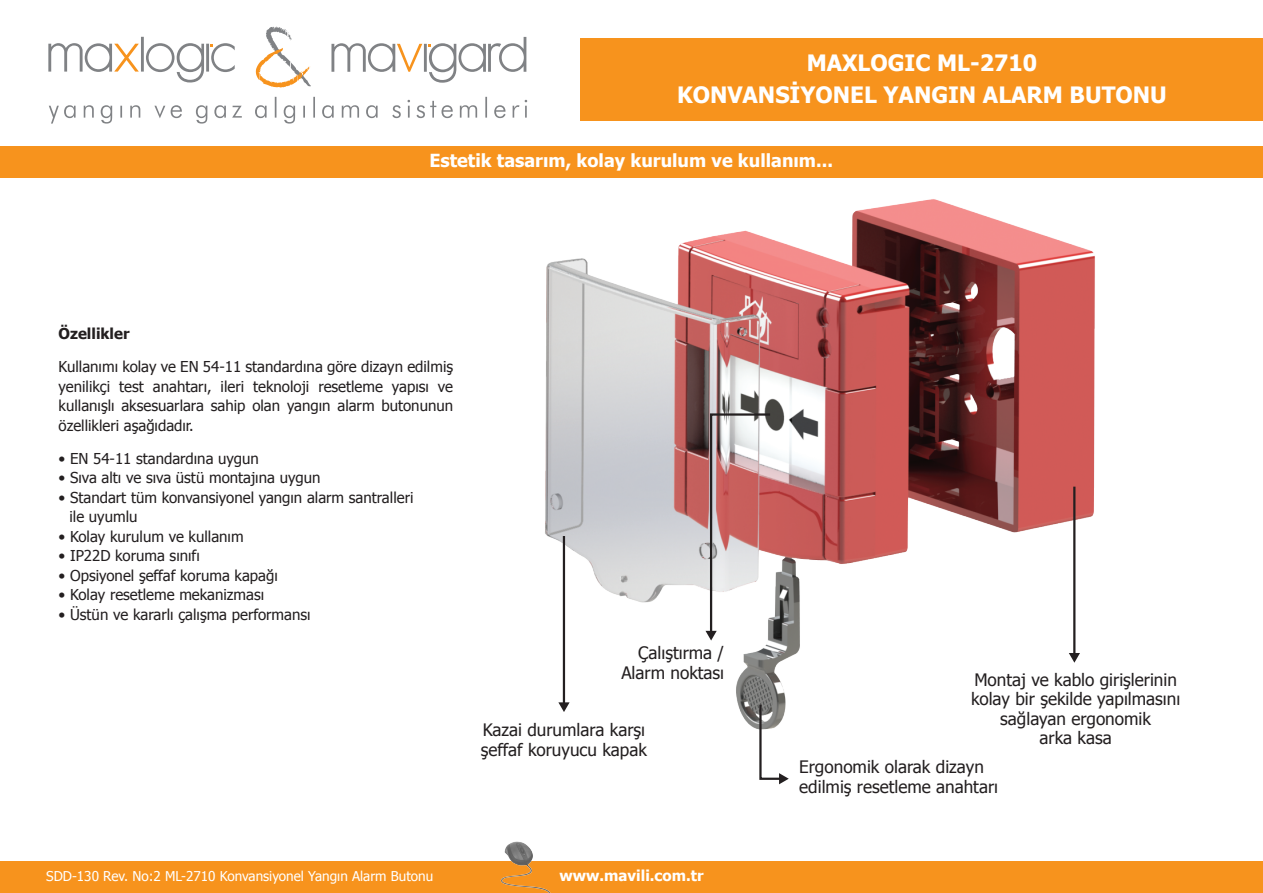
<style>
.page{position:relative;width:1263px;height:893px;background:#fff}
.page>*{position:absolute;margin:0;border:0;box-sizing:border-box;transform-origin:0 0}
.t1{font:700 22.5px/31.5px "Tahoma";color:#fff;text-align:center}
.t2{font:700 18px "Tahoma";color:#fff}
.t3{font:17.1px/19.5px "Tahoma";color:#231f20}
.t4{font:15px/19.5px "Tahoma";color:#231f20;text-align:justify}
.t5{font:700 15px "Tahoma";color:#fff}
.t6{font:700 15px "Tahoma";color:#231f20}
.t7{font:13.5px "Tahoma";color:#fff}
</style>
<div class="page">
<img style="left:545px;top:199px;width:550px;height:530px">
<div style="left:0;top:146px;width:1263px;height:32px;background:#f7931d"></div>
<div style="left:0;top:861px;width:1263px;height:32px;background:#f7931d"></div>
<div style="left:581px;top:39px;width:682px;height:82px;background:#f7931d"></div>
<svg style="left:49px;top:97px;width:478px;height:27px"></svg>
<hr style="left:424px;top:44px;width:3px;height:28px;background:#808285">
<svg style="left:331px;top:43px;width:91px;height:29px"></svg>
<svg style="left:428px;top:37px;width:98px;height:46px"></svg>
<hr style="left:141px;top:37px;width:3px;height:35px;background:#808285">
<hr style="left:206px;top:44px;width:3px;height:28px;background:#808285">
<svg style="left:210px;top:43px;width:25px;height:29px"></svg>
<svg style="left:48px;top:43px;width:91px;height:29px"></svg>
<svg style="left:146px;top:43px;width:58px;height:39px"></svg>
<svg style="left:256px;top:27px;width:55px;height:60px"></svg>
<img style="left:500px;top:841px;width:51px;height:52px">
<svg style="left:758px;top:702px;width:31px;height:82px"></svg>
<hr style="left:563px;top:536px;width:2px;height:168px;background:#231f20">
<svg style="left:558px;top:702px;width:12px;height:10px"></svg>
<hr style="left:1073px;top:487px;width:2px;height:168px;background:#231f20">
<svg style="left:1069px;top:653px;width:11px;height:10px"></svg>
<svg style="left:705px;top:412px;width:67px;height:228px"></svg>
<h1 class="t1" style="left:677px;top:46px;width:491px">MAXLOGIC ML-2710<br>KONVANSİYONEL YANGIN ALARM BUTONU</h1>
<p class="t2" style="left:429px;top:147px;width:405px">Estetik tasarım, kolay kurulum ve kullanım...</p>
<p class="t6" style="left:59px;top:323px;width:72px">Özellikler</p>
<p class="t4" style="left:59px;top:356px;width:396px">Kullanımı kolay ve EN 54-11 standardına göre dizayn edilmiş yenilikçi test anahtarı, ileri teknoloji resetleme yapısı ve kullanışlı aksesuarlara sahip olan yangın alarm butonunun özellikleri aşağıdadır.</p>
<p class="t4" style="left:59px;top:448px;width:202px">• EN 54-11 standardına uygun</p>
<p class="t4" style="left:59px;top:467px;width:263px">• Sıva altı ve sıva üstü montajına uygun</p>
<p class="t4" style="left:69px;top:487px;width:345px;text-indent:-11px">• Standart tüm konvansiyonel yangın alarm santralleri ile uyumlu</p>
<p class="t4" style="left:59px;top:526px;width:187px">• Kolay kurulum ve kullanım</p>
<p class="t4" style="left:59px;top:545px;width:143px">• IP22D koruma sınıfı</p>
<p class="t4" style="left:59px;top:565px;width:221px">• Opsiyonel şeffaf koruma kapağı</p>
<p class="t4" style="left:59px;top:584px;width:207px">• Kolay resetleme mekanizması</p>
<p class="t4" style="left:59px;top:604px;width:253px">• Üstün ve kararlı çalışma performansı</p>
<p class="t3" style="left:621px;top:642px;width:104px;text-align:right">Çalıştırma /<br>Alarm noktası</p>
<p class="t3" style="left:481px;top:719px;width:168px">Kazai durumlara karşı şeffaf koruyucu kapak</p>
<p class="t7" style="left:46px;top:867px;width:388px">SDD-130 Rev. No:2 ML-2710 Konvansiyonel Yangın Alarm Butonu</p>
<p class="t5" style="left:560px;top:865px;width:145px">www.mavili.com.tr</p>
<p class="t3" style="left:971px;top:669px;width:211px;text-align:center">Montaj ve kablo girişlerinin kolay bir şekilde yapılmasını sağlayan ergonomik<br>arka kasa</p>
<p class="t3" style="left:799px;top:757px;width:200px">Ergonomik olarak dizayn edilmiş resetleme anahtarı</p>
</div>
